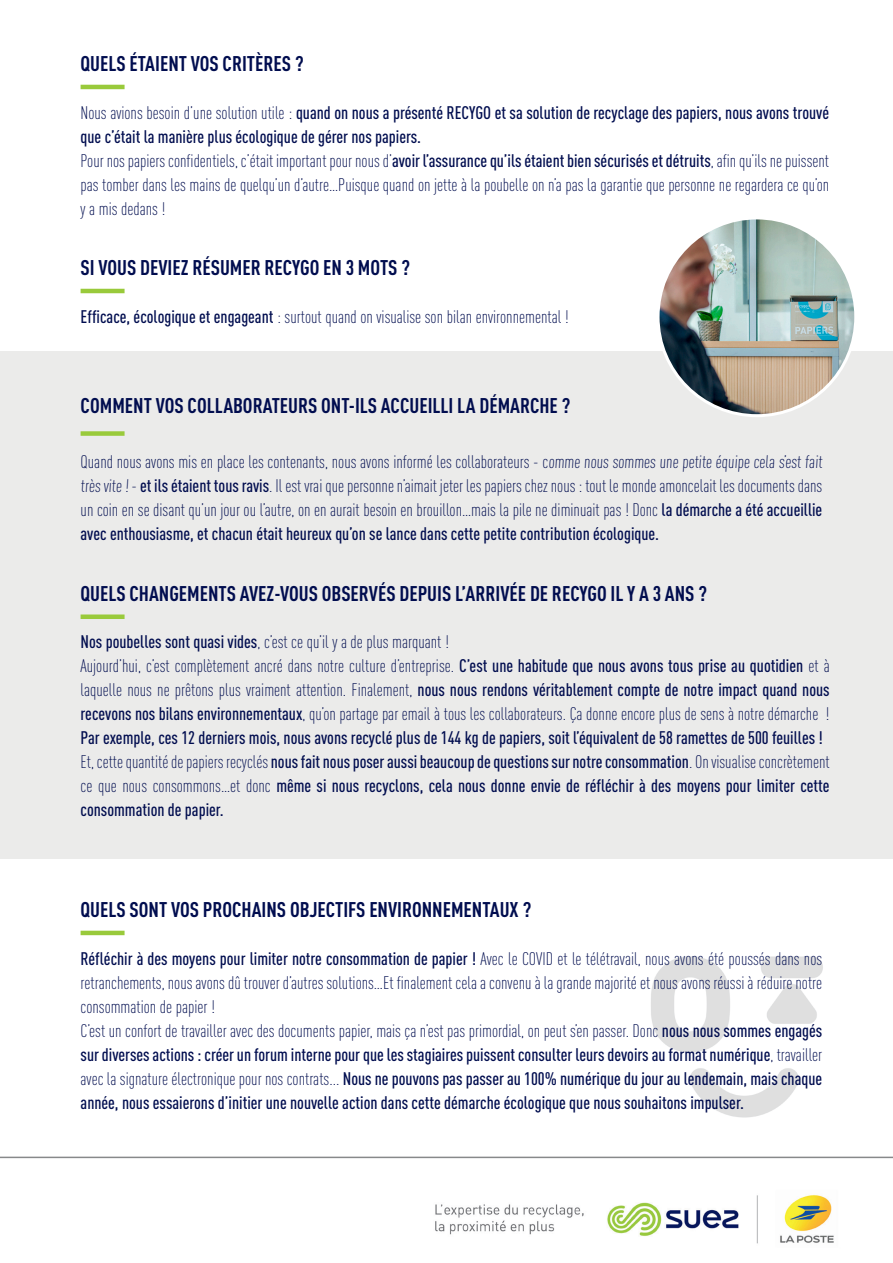
<style>
.page{position:relative;width:893px;height:1263px;background:#fff}
.page>*{position:absolute;margin:0;border:0;box-sizing:border-box;transform-origin:0 0}
.t1{font:700 condensed 21px "DIN Pro";color:#010d4f}
.t2{font:300 condensed 18px/24px "DIN Pro";color:#010d4f;text-align:justify}
.t3{font:500 condensed 18px/24px "DIN Pro";color:#010d4f;text-align:justify}
.s1{font-weight:300}
.s2{font-weight:500}
</style>
<div class="page">
<img style="left:651px;top:956px;width:172px;height:162px">
<div style="left:0;top:352px;width:893px;height:507px;background:#ebebea"></div>
<hr style="left:0;top:1156px;width:893px;height:2px;background:#87898a">
<div style="left:81px;top:431px;width:44px;height:5px;background:#99ca3b"></div>
<hr style="left:81px;top:931px;width:44px;height:4px;background:#99ca3b">
<img style="left:658px;top:218px;width:198px;height:198px;border-radius:99px">
<img style="left:435px;top:1195px;width:399px;height:49px">
<hr style="left:81px;top:85px;width:44px;height:4px;background:#99ca3b">
<hr style="left:81px;top:289px;width:44px;height:4px;background:#99ca3b">
<div style="left:81px;top:614px;width:44px;height:5px;background:#99ca3b"></div>
<p class="t1" style="left:81px;top:48px;width:225px">QUELS ÉTAIENT VOS CRITÈRES ?</p>
<p class="t3" style="left:81px;top:99px;width:750px"><span class="s1">Nous avions besoin d’une solution utile :</span> quand on nous a présenté RECYGO et sa solution de recyclage des papiers, nous avons trouvé que c’était la manière plus écologique de gérer nos papiers.</p>
<p class="t2" style="left:81px;top:147px;width:750px">Pour nos papiers confidentiels, c’était important pour nous d’<span class="s2">avoir l’assurance qu’ils étaient bien sécurisés et détruits</span>, afin qu’ils ne puissent pas tomber dans les mains de quelqu’un d’autre…Puisque quand on jette à la poubelle on n’a pas la garantie que personne ne regardera ce qu’on y a mis dedans !</p>
<p class="t1" style="left:81px;top:252px;width:331px">SI VOUS DEVIEZ RÉSUMER RECYGO EN 3 MOTS ?</p>
<p class="t2" style="left:81px;top:303px;width:490px"><span class="s2">Efficace, écologique et engageant</span> : surtout quand on visualise son bilan environnemental !</p>
<p class="t1" style="left:81px;top:390px;width:491px">COMMENT VOS COLLABORATEURS ONT-ILS ACCUEILLI LA DÉMARCHE ?</p>
<p class="t2" style="left:81px;top:449px;width:745px">Quand nous avons mis en place les contenants, nous avons informé les collaborateurs - comme nous sommes une petite équipe cela s’est fait très vite ! - <span class="s2">et ils étaient tous ravis</span>. Il est vrai que personne n’aimait jeter les papiers chez nous : tout le monde amoncelait les documents dans un coin en se disant qu’un jour ou l’autre, on en aurait besoin en brouillon…mais la pile ne diminuait pas ! Donc <span class="s2">la démarche a été accueillie avec enthousiasme, et chacun était heureux qu’on se lance dans cette petite contribution écologique.</span></p>
<p class="t1" style="left:81px;top:578px;width:628px">QUELS CHANGEMENTS AVEZ-VOUS OBSERVÉS DEPUIS L’ARRIVÉE DE RECYGO IL Y A 3 ANS ?</p>
<p class="t2" style="left:81px;top:629px;width:370px"><span class="s2">Nos poubelles sont quasi vides</span>, c’est ce qu’il y a de plus marquant !</p>
<p class="t2" style="left:81px;top:653px;width:751px">Aujourd’hui, c’est complètement ancré dans notre culture d’entreprise. <span class="s2">C’est une habitude que nous avons tous prise au quotidien</span> et à laquelle nous ne prêtons plus vraiment attention. Finalement, <span class="s2">nous nous rendons véritablement compte de notre impact quand nous recevons nos bilans environnementaux</span>, qu’on partage par email à tous les collaborateurs. Ça donne encore plus de sens à notre démarche !</p>
<p class="t3" style="left:81px;top:724px;width:744px">Par exemple, ces 12 derniers mois, nous avons recyclé plus de 144 kg de papiers, soit l’équivalent de 58 ramettes de 500 feuilles !</p>
<p class="t3" style="left:81px;top:748px;width:751px"><span class="s1">Et, cette quantité de papiers recyclés</span> nous fait nous poser aussi beaucoup de questions sur notre consommation<span class="s1">. On visualise concrètement ce que nous consommons…et donc</span> même si nous recyclons, cela nous donne envie de réfléchir à des moyens pour limiter cette consommation de papier.</p>
<p class="t1" style="left:81px;top:894px;width:452px">QUELS SONT VOS PROCHAINS OBJECTIFS ENVIRONNEMENTAUX ?</p>
<p class="t2" style="left:81px;top:945px;width:743px"><span class="s2">Réfléchir à des moyens pour limiter notre consommation de papier !</span> Avec le COVID et le télétravail, nous avons été poussés dans nos retranchements, nous avons dû trouver d’autres solutions…Et finalement cela a convenu à la grande majorité et nous avons réussi à réduire notre consommation de papier !</p>
<p class="t3" style="left:81px;top:1017px;width:743px"><span class="s1">C’est un confort de travailler avec des documents papier, mais ça n’est pas primordial, on peut s’en passer. Donc</span> nous nous sommes engagés sur diverses actions : créer un forum interne pour que les stagiaires puissent consulter leurs devoirs au format numérique<span class="s1">, travailler avec la signature électronique pour nos contrats...</span> Nous ne pouvons pas passer au 100% numérique du jour au lendemain, mais chaque année, nous essaierons d’initier une nouvelle action dans cette démarche écologique que nous souhaitons impulser.</p>
</div>
